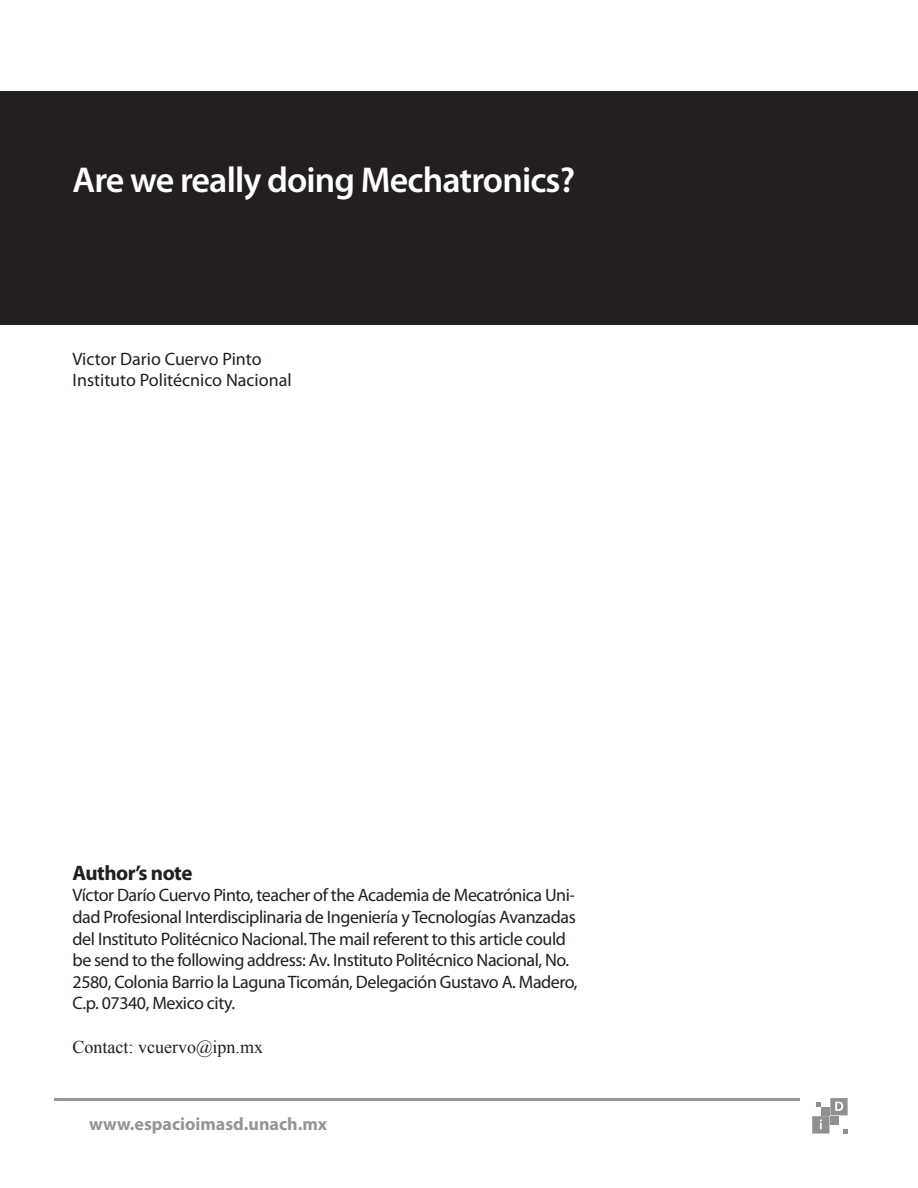
<style>
.page{position:relative;width:918px;height:1188px;background:#fff}
.page>*{position:absolute;margin:0;border:0;box-sizing:border-box;transform-origin:0 0}
.t1{font:600 36px "Myriad Pro";letter-spacing:-.025em;color:#fff}
.t2{font:700 21px "Myriad Pro";letter-spacing:-.025em;color:#231f20}
.t3{font:18px/21.6px "Myriad Pro";letter-spacing:-.025em;color:#231f20}
.t4{font:18px "Myriad Pro";color:#231f20}
.t5{font:700 18px "Myriad Pro";color:#939598}
.t6{font:18px "Times New Roman";color:#231f20}
</style>
<div class="page">
<hr style="left:54px;top:1098px;width:745px;height:3px;background:#939598">
<svg style="left:812px;top:1098px;width:36px;height:36px"></svg>
<div style="left:0;top:92px;width:918px;height:234px;background:#231f20"></div>
<p class="t1" style="left:73px;top:157px;width:504px">Are we really doing Mechatronics?</p>
<p class="t4" style="left:73px;top:348px;width:191px">Victor Dario Cuervo Pinto</p>
<p class="t4" style="left:73px;top:369px;width:221px">Instituto Politécnico Nacional</p>
<p class="t2" style="left:73px;top:859px;width:121px">Author’s note</p>
<p class="t3" style="left:73px;top:884px;width:506px">Víctor Darío Cuervo Pinto, teacher of the Academia de Mecatrónica Uni&shy;dad Profesional Interdisciplinaria de Ingeniería y Tecnologías Avanzadas del Instituto Politécnico Nacional. The mail referent to this article could be send to the following address: Av. Instituto Politécnico Nacional, No.<br>2580, Colonia Barrio la Laguna Ticomán, Delegación Gustavo A. Madero, C.p. 07340, Mexico city.</p>
<p class="t6" style="left:73px;top:1034px;width:192px">Contact: vcuervo@ipn.mx</p>
<p class="t5" style="left:89px;top:1112px;width:240px">www.espacioimasd.unach.mx</p>
</div>
